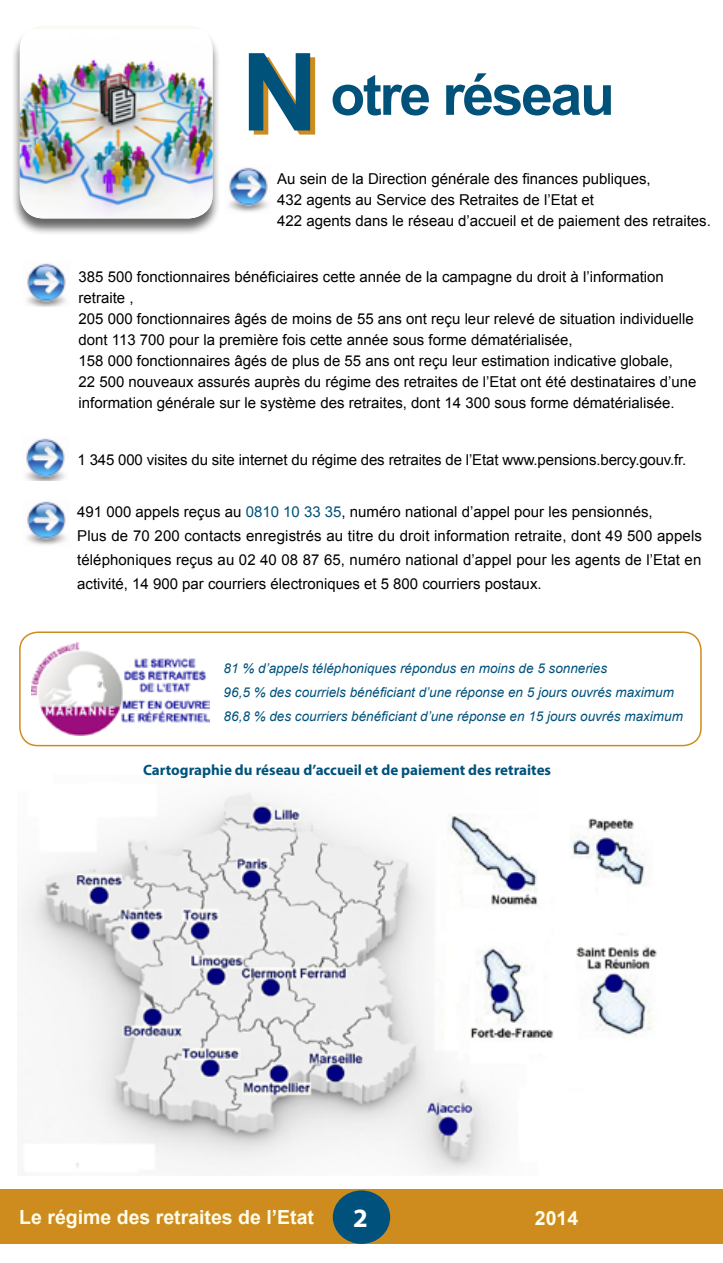
<style>
.page{position:relative;width:723px;height:1263px;background:#fff}
.page>*{position:absolute;margin:0;border:0;box-sizing:border-box;transform-origin:0 0}
.t1{font:700 108px "Arial";color:#00527b}
.t2{font:700 57px "Arial";letter-spacing:-.04em;color:#00527b}
.t3{font:700 26.55px "Myriad Pro";color:#fff}
.t4{font:700 19.5px "Arial";color:#fffde9}
.t5{font:15px/21px "Arial";color:#000}
.t6{font:700 15px "Myriad Pro";color:#00527b}
.t7{font:italic 13.5px/24px "Arial";color:#00527b}
.s1{color:#00527b}
</style>
<div class="page">
<div style="left:0;top:1189px;width:723px;height:55px;background:#ce8c1e"></div>
<div style="left:333px;top:1190px;width:57px;height:54px;background:#00527c;border-radius:50%"></div>
<div style="left:12px;top:27px;width:208px;height:208px;background:#000;opacity:.6"></div>
<img style="left:20px;top:29px;width:193px;height:189px">
<img style="left:26px;top:438px;width:39px;height:43px">
<img style="left:229px;top:167px;width:39px;height:45px">
<img style="left:27px;top:263px;width:39px;height:43px">
<img style="left:18px;top:792px;width:639px;height:382px">
<div style="left:19px;top:631px;width:683px;height:115px;border:2px solid #ce8c1e;border-radius:18px"></div>
<img style="left:27px;top:501px;width:39px;height:44px">
<img style="left:32px;top:643px;width:177px;height:93px">
<h1 class="t1" style="left:241px;top:21px;width:79px">N</h1>
<h2 class="t2" style="left:330px;top:57px;width:286px">otre réseau</h2>
<p class="t5" style="left:277px;top:169px;width:435px">Au sein de la Direction générale des finances publiques,<br>432 agents au Service des Retraites de l’Etat et<br>422 agents dans le réseau d’accueil et de paiement des retraites.</p>
<p class="t5" style="left:79px;top:267px;width:619px">385 500 fonctionnaires bénéficiaires cette année de la campagne du droit à l’information retraite ,<br>205 000 fonctionnaires âgés de moins de 55 ans ont reçu leur relevé de situation individuelle dont 113 700 pour la première fois cette année sous forme dématérialisée,<br>158 000 fonctionnaires âgés de plus de 55 ans ont reçu leur estimation indicative globale,<br>22 500 nouveaux assurés auprès du régime des retraites de l’Etat ont été destinataires d’une information générale sur le système des retraites, dont 14 300 sous forme dématérialisée.</p>
<p class="t5" style="left:77px;top:449px;width:610px">1 345 000 visites du site internet du régime des retraites de l’Etat www.pensions.bercy.gouv.fr.</p>
<p class="t5" style="left:77px;top:500px;width:626px;line-height:24px">491 000 appels reçus au <span class="s1">0810 10 33 35</span>, numéro national d’appel pour les pensionnés,<br>Plus de 70 200 contacts enregistrés au titre du droit information retraite, dont 49 500 appels téléphoniques reçus au 02 40 08 87 65, numéro national d’appel pour les agents de l’Etat en activité, 14 900 par courriers électroniques et 5 800 courriers postaux.</p>
<p class="t7" style="left:224px;top:656px;width:461px">81 % d’appels téléphoniques répondus en moins de 5 sonneries<br>96,5 % des courriels bénéficiant d’une réponse en 5 jours ouvrés maximum<br>86,8 % des courriers bénéficiant d’une réponse en 15 jours ouvrés maximum</p>
<p class="t6" style="left:143px;top:760px;width:409px">Cartographie du réseau d’accueil et de paiement des retraites</p>
<h3 class="t4" style="left:19px;top:1204px;width:296px">Le régime des retraites de l’Etat</h3>
<h3 class="t3" style="left:353px;top:1201px;width:16px">2</h3>
<h3 class="t4" style="left:535px;top:1205px;width:45px">2014</h3>
</div>
